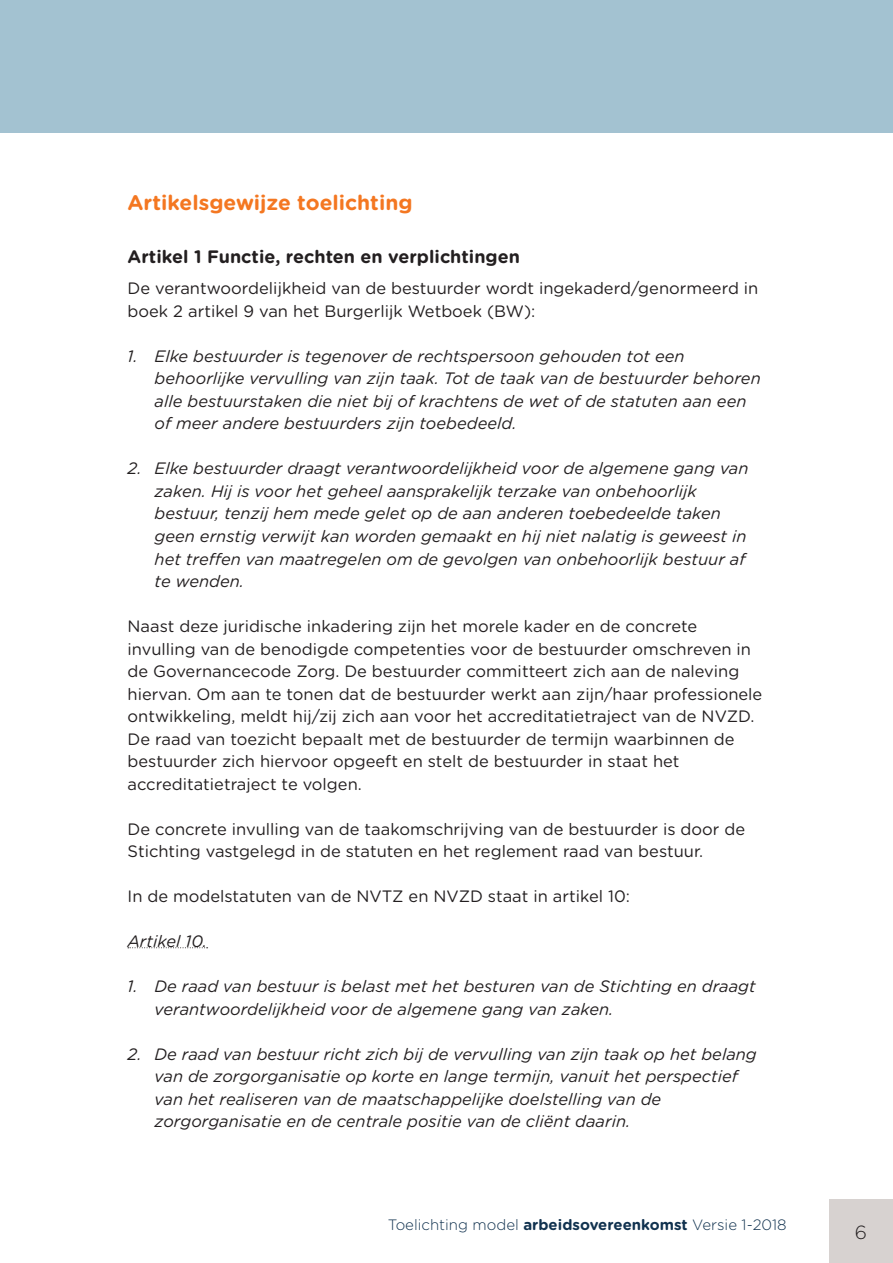
<style>
.page{position:relative;width:893px;height:1263px;background:#fff}
.page>*{position:absolute;margin:0;border:0;box-sizing:border-box;transform-origin:0 0}
.Heading_1{font:700 21px "Gotham Rounded";color:#f47721}
.t1{font:300 19.05px "Gotham Rounded";color:#231f20}
.Heading_2{font:700 18px "Gotham Rounded";color:#231f20}
.italic_book{font:italic 16.5px/22.5px "Gotham Rounded";color:#231f20}
._05_BROODTEKST{font:16.5px/22.5px "Gotham Rounded";color:#231f20}
.t2{font:300 15px "Gotham Rounded";color:#11324f}
.s1{font-weight:700}
</style>
<div class="page">
<div style="left:829px;top:1199px;width:64px;height:64px;background:#d7d2d0"></div>
<div style="left:0;top:0;width:893px;height:133px;background:#a3c2d1"></div>
<svg style="left:128px;top:947px;width:80px;height:1px"></svg>
<p class="Heading_1" style="left:128px;top:187px;width:287px">Artikelsgewijze toelichting</p>
<p class="Heading_2" style="left:128px;top:244px;width:394px">Artikel 1 Functie, rechten en verplichtingen</p>
<p class="_05_BROODTEKST" style="left:128px;top:277px;width:632px">De verantwoordelijkheid van de bestuurder wordt ingekaderd/genormeerd in boek 2 artikel 9 van het Burgerlijk Wetboek (BW):</p>
<p class="italic_book" style="left:155px;top:344px;width:608px;text-indent:-27px">1. Elke bestuurder is tegenover de rechtspersoon gehouden tot een behoorlijke vervulling van zijn taak. Tot de taak van de bestuurder behoren alle bestuurstaken die niet bij of krachtens de wet of de statuten aan een of meer andere bestuurders zijn toebedeeld.</p>
<p class="italic_book" style="left:155px;top:457px;width:595px;text-indent:-27px">2. Elke bestuurder draagt verantwoordelijkheid voor de algemene gang van zaken. Hij is voor het geheel aansprakelijk terzake van onbehoorlijk bestuur, tenzij hem mede gelet op de aan anderen toebedeelde taken geen ernstig verwijt kan worden gemaakt en hij niet nalatig is geweest in het treffen van maatregelen om de gevolgen van onbehoorlijk bestuur af te wenden.</p>
<p class="_05_BROODTEKST" style="left:128px;top:614px;width:636px">Naast deze juridische inkadering zijn het morele kader en de concrete invulling van de benodigde competenties voor de bestuurder omschreven in de Governancecode Zorg. De bestuurder committeert zich aan de naleving hiervan. Om aan te tonen dat de bestuurder werkt aan zijn/haar professionele ontwikkeling, meldt hij/zij zich aan voor het accreditatietraject van de NVZD.<br>De raad van toezicht bepaalt met de bestuurder de termijn waarbinnen de bestuurder zich hiervoor opgeeft en stelt de bestuurder in staat het accreditatietraject te volgen.</p>
<p class="_05_BROODTEKST" style="left:128px;top:817px;width:619px">De concrete invulling van de taakomschrijving van de bestuurder is door de<br>Stichting vastgelegd in de statuten en het reglement raad van bestuur.</p>
<p class="_05_BROODTEKST" style="left:128px;top:884px;width:504px">In de modelstatuten van de NVTZ en NVZD staat in artikel 10:</p>
<p class="italic_book" style="left:128px;top:929px;width:81px">Artikel 10.</p>
<p class="italic_book" style="left:155px;top:974px;width:603px;text-indent:-27px">1. De raad van bestuur is belast met het besturen van de Stichting en draagt verantwoordelijkheid voor de algemene gang van zaken.</p>
<p class="italic_book" style="left:155px;top:1042px;width:604px;text-indent:-27px">2. De raad van bestuur richt zich bij de vervulling van zijn taak op het belang van de zorgorganisatie op korte en lange termijn, vanuit het perspectief van het realiseren van de maatschappelijke doelstelling van de zorgorganisatie en de centrale positie van de cliënt daarin.</p>
<p class="t2" style="left:388px;top:1215px;width:400px">Toelichting model <span class="s1">arbeidsovereenkomst</span> Versie 1-2018</p>
<p class="t1" style="left:855px;top:1219px;width:14px">6</p>
</div>
